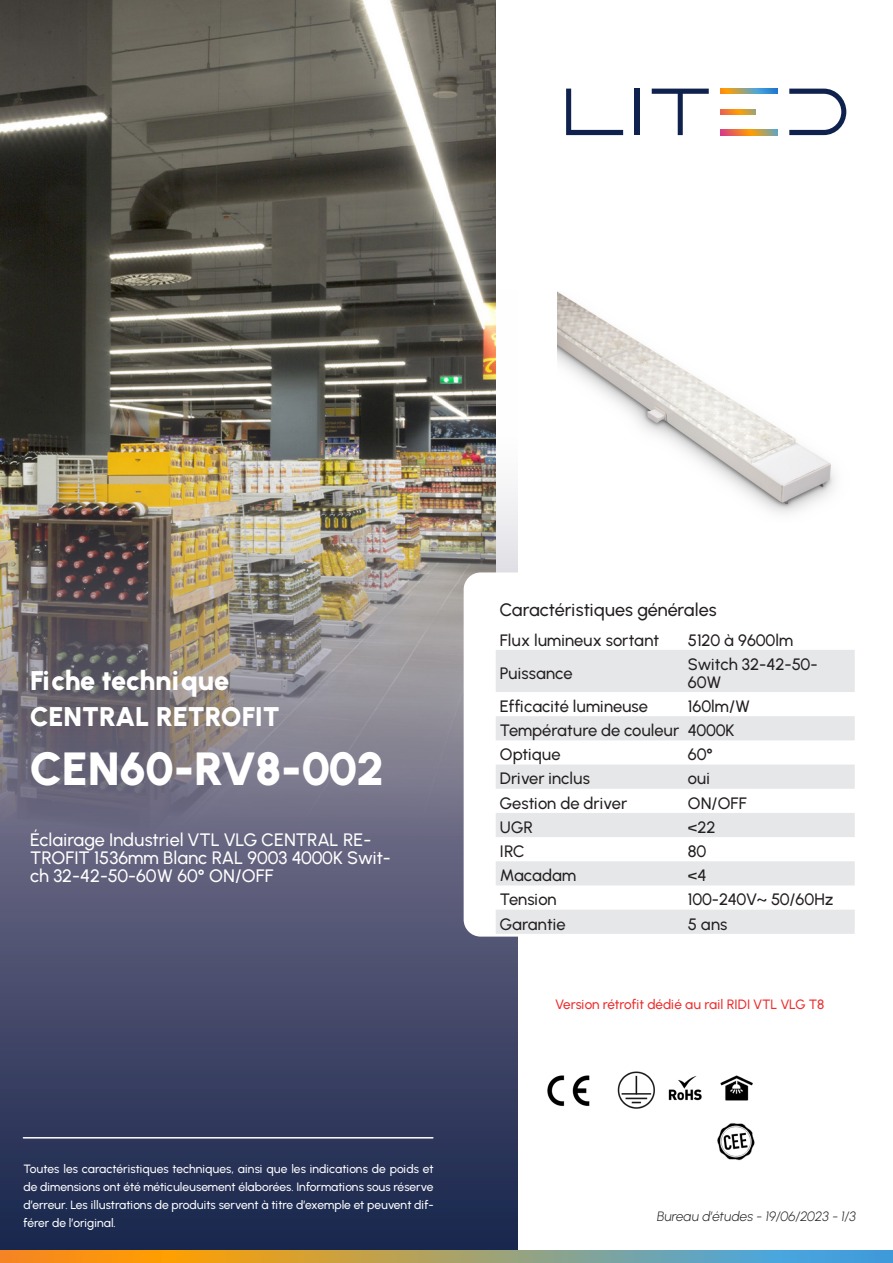
<style>
.page{position:relative;width:893px;height:1263px;background:#fff}
.page>*{position:absolute;margin:0;border:0;box-sizing:border-box;transform-origin:0 0}
.t1{font:900 46.5px "Urbanist";color:#fff}
.Texte_courant{font:900 27px "Urbanist";letter-spacing:-.01em;color:#fff}
.Texte_courant-2{font:500 18px/18px "Urbanist";color:#fff}
.t2{font:500 18px "Urbanist";letter-spacing:-.005em;color:#231f20}
.Texte_courant-3{font:500 16.5px/18px "Urbanist";color:#231f20}
.Texte_courant-4{font:500 13.5px "Urbanist";color:#ee2d2d}
.Texte_courant-5{font:italic 300 13.5px "Urbanist";color:#231f20}
.Texte_courant-6{font:500 12px/18px "Urbanist";letter-spacing:-.005em;color:#fff;text-align:justify}
</style>
<div class="page">
<img style="left:0;top:0;width:496px;height:277px">
<img style="left:0;top:277px;width:517px;height:974px">
<hr style="left:23px;top:1137px;width:410px;height:1px;background:#fff">
<img style="left:558px;top:292px;width:277px;height:222px">
<svg style="left:566px;top:89px;width:57px;height:46px"></svg>
<svg style="left:789px;top:89px;width:57px;height:46px"></svg>
<svg style="left:720px;top:89px;width:57px;height:5px"></svg>
<svg style="left:720px;top:109px;width:36px;height:5px"></svg>
<svg style="left:720px;top:130px;width:57px;height:5px"></svg>
<div style="left:635px;top:89px;width:5px;height:46px;background:#0f224e"></div>
<svg style="left:652px;top:89px;width:57px;height:46px"></svg>
<div style="left:464px;top:572px;width:403px;height:364px;background:#fff;border-radius:17px"></div>
<svg style="left:496px;top:650px;width:359px;height:284px;fill:#e6e7e9"></svg>
<svg style="left:0;top:1251px;width:893px;height:12px;background:#a79e6b"></svg>
<img style="left:617px;top:1071px;width:38px;height:38px">
<img style="left:547px;top:1075px;width:43px;height:31px">
<img style="left:668px;top:1076px;width:34px;height:25px">
<img style="left:717px;top:1123px;width:38px;height:38px">
<img style="left:720px;top:1075px;width:33px;height:26px">
<p class="Texte_courant" style="left:30px;top:664px;width:201px">Fiche technique</p>
<p class="Texte_courant" style="left:30px;top:700px;width:251px">CENTRAL RETROFIT</p>
<p class="t1" style="left:30px;top:741px;width:356px">CEN60-RV8-002</p>
<p class="Texte_courant-2" style="left:30px;top:831px;width:362px">Éclairage Industriel VTL VLG CENTRAL RE-<br>TROFIT 1536mm Blanc RAL 9003 4000K Swit&shy;ch 32-42-50-60W 60° ON/OFF</p>
<p class="Texte_courant-6" style="left:23px;top:1160px;width:412px">Toutes les caractéristiques techniques, ainsi que les indications de poids et de dimensions ont été méticuleusement élaborées. Informations sous réserve d’erreur. Les illustrations de produits servent à titre d’exemple et peuvent dif&shy;férer de l’original.</p>
<p class="t2" style="left:500px;top:599px;width:218px">Caractéristiques générales</p>
<p class="Texte_courant-3" style="left:500px;top:631px;width:161px">Flux lumineux sortant</p>
<p class="Texte_courant-3" style="left:688px;top:631px;width:107px">5120 à 9600lm</p>
<p class="Texte_courant-3" style="left:500px;top:664px;width:74px">Puissance</p>
<p class="Texte_courant-3" style="left:688px;top:655px;width:131px">Switch 32-42-50-<br>60W</p>
<p class="Texte_courant-3" style="left:500px;top:697px;width:150px">Efficacité lumineuse</p>
<p class="Texte_courant-3" style="left:688px;top:697px;width:64px">160lm/W</p>
<p class="Texte_courant-3" style="left:500px;top:721px;width:181px">Température de couleur</p>
<p class="Texte_courant-3" style="left:688px;top:721px;width:48px">4000K</p>
<p class="Texte_courant-3" style="left:500px;top:745px;width:62px">Optique</p>
<p class="Texte_courant-3" style="left:688px;top:745px;width:27px">60°</p>
<p class="Texte_courant-3" style="left:500px;top:770px;width:92px">Driver inclus</p>
<p class="Texte_courant-3" style="left:688px;top:770px;width:24px">oui</p>
<p class="Texte_courant-3" style="left:500px;top:794px;width:129px">Gestion de driver</p>
<p class="Texte_courant-3" style="left:688px;top:794px;width:60px">ON/OFF</p>
<p class="Texte_courant-3" style="left:500px;top:818px;width:35px">UGR</p>
<p class="Texte_courant-3" style="left:688px;top:818px;width:29px">&lt;22</p>
<p class="Texte_courant-3" style="left:500px;top:842px;width:26px">IRC</p>
<p class="Texte_courant-3" style="left:688px;top:842px;width:20px">80</p>
<p class="Texte_courant-3" style="left:500px;top:866px;width:78px">Macadam</p>
<p class="Texte_courant-3" style="left:688px;top:866px;width:20px">&lt;4</p>
<p class="Texte_courant-3" style="left:500px;top:891px;width:58px">Tension</p>
<p class="Texte_courant-3" style="left:688px;top:891px;width:147px">100-240V~ 50/60Hz</p>
<p class="Texte_courant-3" style="left:500px;top:915px;width:67px">Garantie</p>
<p class="Texte_courant-3" style="left:688px;top:915px;width:41px">5 ans</p>
<p class="Texte_courant-4" style="left:556px;top:996px;width:270px">Version rétrofit dédié au rail RIDI VTL VLG T8</p>
<p class="Texte_courant-5" style="left:658px;top:1208px;width:200px">Bureau d’études - 19/06/2023 - 1/3</p>
</div>
